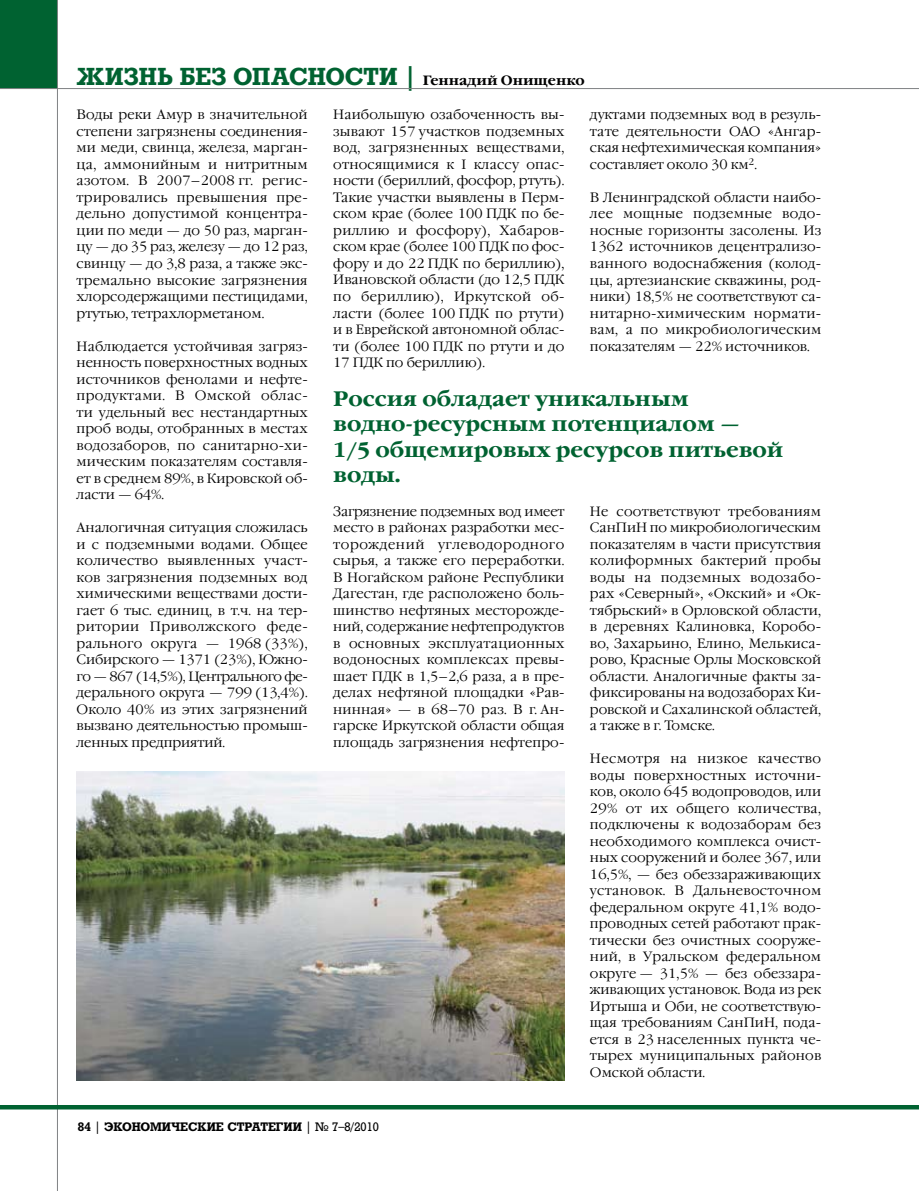
<style>
.page{position:relative;width:919px;height:1191px;background:#fff}
.page>*{position:absolute;margin:0;border:0;box-sizing:border-box;transform-origin:0 0}
.t1{font:700 24px "Rodeo";letter-spacing:-.005em;color:#006231}
.t2{font:700 21px/25.5px "Garamond C";color:#006231}
.t3{font:300 13.5px/16.5px "Garamond C";color:#000;text-align:justify}
.t4{font:700 12px "Rodeo";color:#000}
.s1{font-family:"Garamond C";font-size:13.5px;color:#000}
.s2{font-weight:400}
</style>
<div class="page">
<div style="left:0;top:0;width:58px;height:89px;background:#006231"></div>
<hr style="left:57px;top:0;width:1px;height:1191px;background:#808284">
<hr style="left:0;top:88px;width:918px;height:1px;background:#808284">
<hr style="left:0;top:1105px;width:918px;height:4px;background:#006231">
<img style="left:77px;top:771px;width:487px;height:309px">
<h1 class="t1" style="left:77px;top:62px;width:509px">ЖИЗНЬ БЕЗ ОПАСНОСТИ | <span class="s1">Геннадий Онищенко</span></h1>
<p class="t3" style="left:77px;top:107px;width:233px">Воды реки Амур в значительной степени загрязнены соединения&shy;ми меди, свинца, железа, марган&shy;ца, аммонийным и нитритным азотом. В 2007–2008 гг. регис&shy;трировались превышения пре&shy;дельно допустимой концентра&shy;ции по меди — до 50 раз, марган&shy;цу — до 35 раз, железу — до 12 раз, свинцу — до 3,8 раза, а также экс&shy;тремально высокие загрязнения хлорсодержащими пестицидами, ртутью, тетрахлорметаном.</p>
<p class="t3" style="left:77px;top:338px;width:233px">Наблюдается устойчивая загряз&shy;ненность поверхностных водных источников фенолами и нефте&shy;продуктами. В Омской облас&shy;ти удельный вес нестандартных проб воды, отобранных в местах водозаборов, по санитарно-хи&shy;мическим показателям составля&shy;ет в среднем 89%, в Кировской об&shy;ласти — 64%.</p>
<p class="t3" style="left:77px;top:520px;width:233px">Аналогичная ситуация сложилась и с подземными водами. Общее количество выявленных участ&shy;ков загрязнения подземных вод химическими веществами дости&shy;гает 6 тыс. единиц, в т.ч. на тер&shy;ритории Приволжского феде&shy;рального округа — 1968 (33%), Сибирского — 1371 (23%), Южно&shy;го — 867 (14,5%), Центрального фе&shy;дерального округа — 799 (13,4%).<br>Около 40% из этих загрязнений вызвано деятельностью промыш&shy;ленных предприятий.</p>
<p class="t3" style="left:333px;top:107px;width:233px">Наибольшую озабоченность вы&shy;зывают 157 участков подземных вод, загрязненных веществами, относящимися к I классу опас&shy;ности (бериллий, фосфор, ртуть).<br>Такие участки выявлены в Перм&shy;ском крае (более 100 ПДК по бе&shy;риллию и фосфору), Хабаров&shy;ском крае (более 100 ПДК по фос&shy;фору и до 22 ПДК по бериллию), Ивановской области (до 12,5 ПДК по бериллию), Иркутской об&shy;ласти (более 100 ПДК по ртути) и в Еврейской автономной облас&shy;ти (более 100 ПДК по ртути и до 17 ПДК по бериллию).</p>
<p class="t3" style="left:590px;top:107px;width:233px">дуктами подземных вод в резуль&shy;тате деятельности ОАО «Ангар&shy;ская нефтехимическая компания» составляет около 30 км<sup>2</sup>.</p>
<p class="t3" style="left:590px;top:190px;width:233px">В Ленинградской области наибо&shy;лее мощные подземные водо&shy;носные горизонты засолены. Из 1362 источников децентрализо&shy;ванного водоснабжения (колод&shy;цы, артезианские скважины, род&shy;ники) 18,5% не соответствуют са&shy;нитарно-химическим нормати&shy;вам, а по микробиологическим показателям — 22% источников.</p>
<h2 class="t2" style="left:333px;top:386px;width:451px">Россия обладает уникальным водно-ресурсным потенциалом —<br>1/5 общемировых ресурсов питьевой воды.</h2>
<p class="t3" style="left:590px;top:503px;width:233px">Не соответствуют требованиям СанПиН по микробиологическим показателям в части присутствия колиформных бактерий пробы воды на подземных водозабо&shy;рах «Северный», «Окский» и «Ок&shy;тябрьский» в Орловской области, в деревнях Калиновка, Коробо&shy;во, Захарьино, Елино, Мелькиса&shy;рово, Красные Орлы Московской области. Аналогичные факты за&shy;фиксированы на водозаборах Ки&shy;ровской и Сахалинской областей, а также в г. Томске.</p>
<p class="t3" style="left:590px;top:751px;width:233px">Несмотря на низкое качество воды поверхностных источни&shy;ков, около 645 водопроводов, или 29% от их общего количества, подключены к водозаборам без необходимого комплекса очист&shy;ных сооружений и более 367, или 16,5%, — без обеззараживающих установок. В Дальневосточном федеральном округе 41,1% водо&shy;проводных сетей работают прак&shy;тически без очистных сооруже&shy;ний, в Уральском федеральном округе — 31,5% — без обеззара&shy;живающих установок. Вода из рек Иртыша и Оби, не соответствую&shy;щая требованиям СанПиН, пода&shy;ется в 23 населенных пункта че&shy;тырех муниципальных районов Омской области.</p>
<p class="t3" style="left:333px;top:503px;width:233px">Загрязнение подземных вод имеет место в районах разработки мес&shy;торождений углеводородного сырья, а также его переработки.<br>В Ногайском районе Республики Дагестан, где расположено боль&shy;шинство нефтяных месторожде&shy;ний, содержание нефте-продуктов в основных эксплуатационных водоносных комплексах превы&shy;шает ПДК в 1,5–2,6 раза, а в пре&shy;делах нефтяной площадки «Рав&shy;нинная» — в 68–70 раз. В г. Ан&shy;гарске Иркутской области общая площадь загрязнения нефтепро-</p>
<p class="t4" style="left:78px;top:1119px;width:302px">84 <span class="s2">|</span> ЭКОНОМИЧЕСКИЕ СТРАТЕГИИ <span class="s2">| № 7–8/2010</span></p>
</div>
